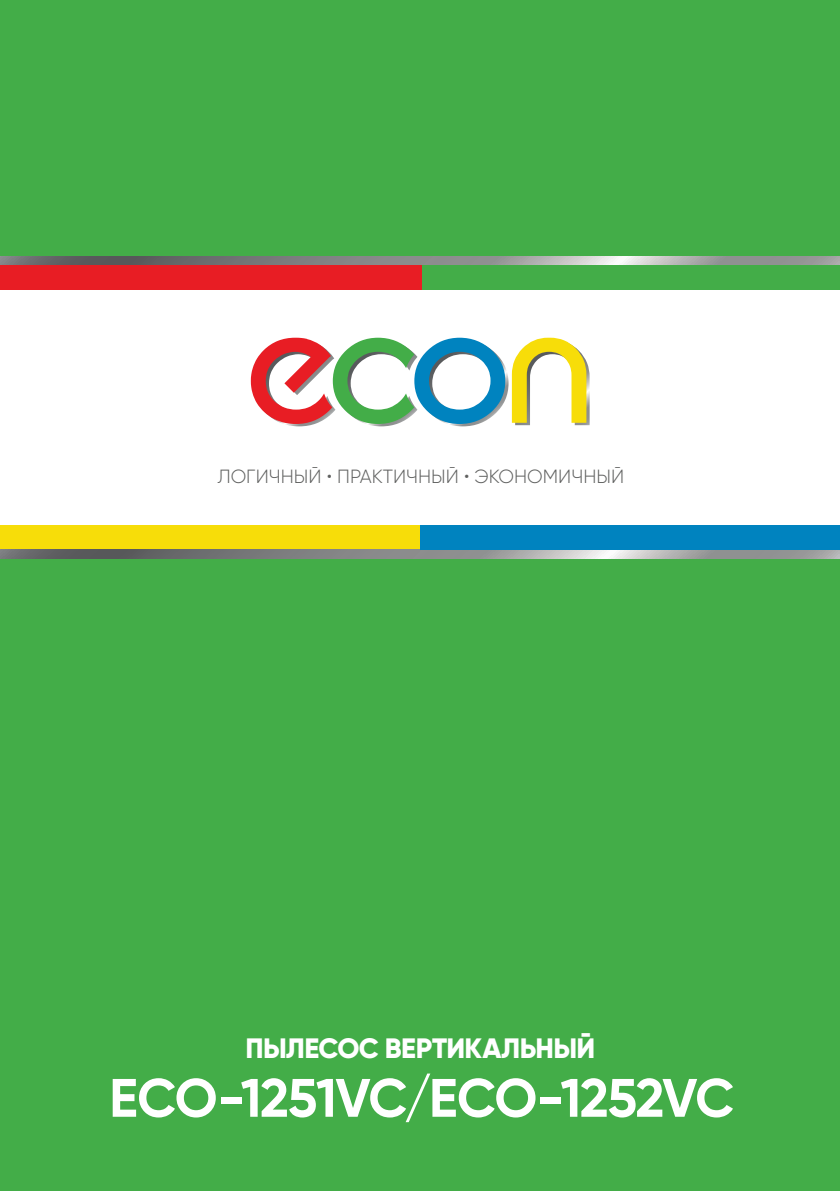
<style>
.page{position:relative;width:840px;height:1191px;background:#fff}
.page>*{position:absolute;margin:0;border:0;box-sizing:border-box;transform-origin:0 0}
.Основной_текст{font:700 54px "Gilroy";letter-spacing:-.025em;color:#fff}
.Основной_текст-2{font:800 28px "Gilroy";letter-spacing:-.02em;color:#fff}
.t1{font:300 19px "Gilroy";color:#606160}
</style>
<div class="page">
<div style="left:0;top:0;width:839px;height:1191px;background:#43ad48"></div>
<div style="left:0;top:282px;width:839px;height:262px;background:#fff"></div>
<svg style="left:0;top:257px;width:839px;height:8px;background:#8e8f90"></svg>
<svg style="left:0;top:549px;width:839px;height:9px;background:#858d91"></svg>
<div style="left:0;top:265px;width:839px;height:25px;background:#43ad48"></div>
<div style="left:0;top:265px;width:421px;height:25px;background:#e81d24"></div>
<div style="left:0;top:525px;width:821px;height:24px;background:#f7dd09"></div>
<div style="left:420px;top:525px;width:419px;height:24px;background:#0083bf"></div>
<svg style="left:251px;top:338px;width:338px;height:88px"></svg>
<p class="t1" style="left:217px;top:464px;width:408px">ЛОГИЧНЫЙ • ПРАКТИЧНЫЙ • ЭКОНОМИЧНЫЙ</p>
<p class="Основной_текст-2" style="left:245px;top:1031px;width:351px">ПЫЛЕСОС ВЕРТИКАЛЬНЫЙ</p>
<p class="Основной_текст" style="left:109px;top:1064px;width:626px">ECO-1251VC/ECO-1252VC</p>
</div>
